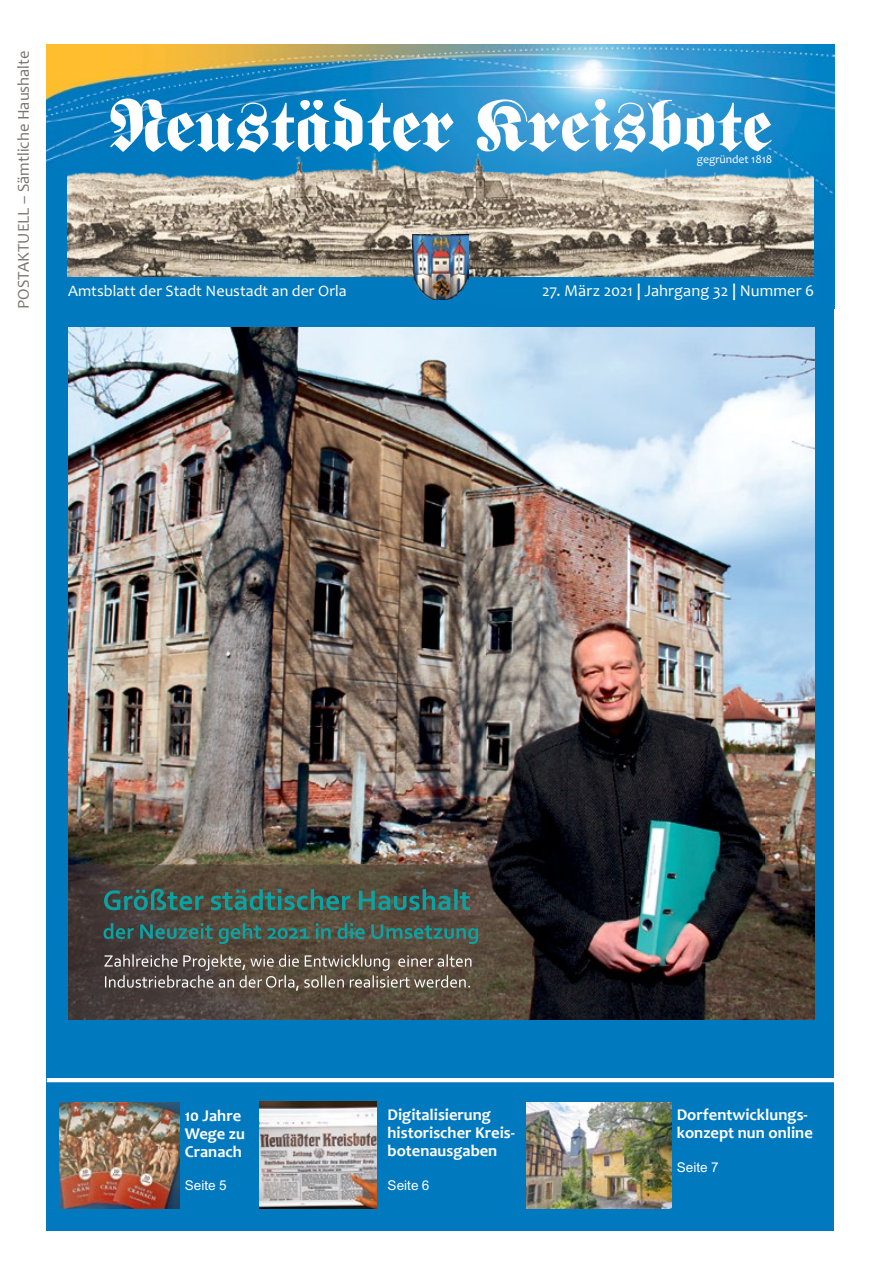
<style>
.page{position:relative;width:881px;height:1263px;background:#fff}
.page>*{position:absolute;margin:0;border:0;box-sizing:border-box;transform-origin:0 0}
.t1{font:71.85px "Fette Fraktur";color:#fff}
.t2{font:700 16.5px/18px "Candara";color:#fff}
.t3{font:16.5px "Candara";color:#fff}
.t4{font:16.5px "Candara";color:#787370}
.t5{font:16.05px "Candara";color:#fff}
.t6{font:13.5px "Arial";letter-spacing:.005em;color:#fff}
.t7{font:11.7px "Candara";color:#fff}
.s1{font-weight:700}
</style>
<div class="page">
<div style="left:47px;top:305px;width:786px;height:926px;background:#0079bf"></div>
<hr style="left:47px;top:1078px;width:786px;height:4px;background:#fff">
<img style="left:47px;top:44px;width:786px;height:261px">
<img style="left:67px;top:153px;width:746px;height:123px">
<img style="left:412px;top:235px;width:57px;height:65px">
<img style="left:60px;top:1102px;width:119px;height:106px">
<img style="left:526px;top:1102px;width:145px;height:106px">
<img style="left:260px;top:1101px;width:116px;height:107px">
<img style="left:68px;top:327px;width:746px;height:537px">
<img style="left:68px;top:864px;width:746px;height:155px">
<svg style="left:103px;top:889px;width:375px;height:55px"></svg>
<img style="left:487px;top:622px;width:277px;height:397px">
<svg style="left:104px;top:954px;width:367px;height:37px"></svg>
<p class="t4" style="left:13px;top:309px;width:260px;rotate:-90deg">POSTAKTUELL – Sämtliche Haushalte</p>
<h1 class="t1" style="left:109px;top:85px;width:664px">Neustädter Kreisbote</h1>
<p class="t7" style="left:696px;top:151px;width:77px">gegründet 1818</p>
<p class="t5" style="left:68px;top:281px;width:280px">Amtsblatt der Stadt Neustadt an der Orla</p>
<p class="t3" style="left:542px;top:281px;width:273px">27. März 2021 <span class="s1">|</span> Jahrgang 32 <span class="s1">|</span> Nummer 6</p>
<p class="t2" style="left:185px;top:1106px;width:62px">10 Jahre<br>Wege zu<br>Cranach</p>
<p class="t6" style="left:185px;top:1178px;width:43px">Seite 5</p>
<p class="t2" style="left:387px;top:1106px;width:129px">Digitalisierung historischer Kreis&shy;botenausgaben</p>
<p class="t6" style="left:387px;top:1177px;width:43px">Seite 6</p>
<p class="t2" style="left:676px;top:1106px;width:137px">Dorfentwicklungs&shy;konzept nun online</p>
<p class="t6" style="left:676px;top:1159px;width:43px">Seite 7</p>
</div>
